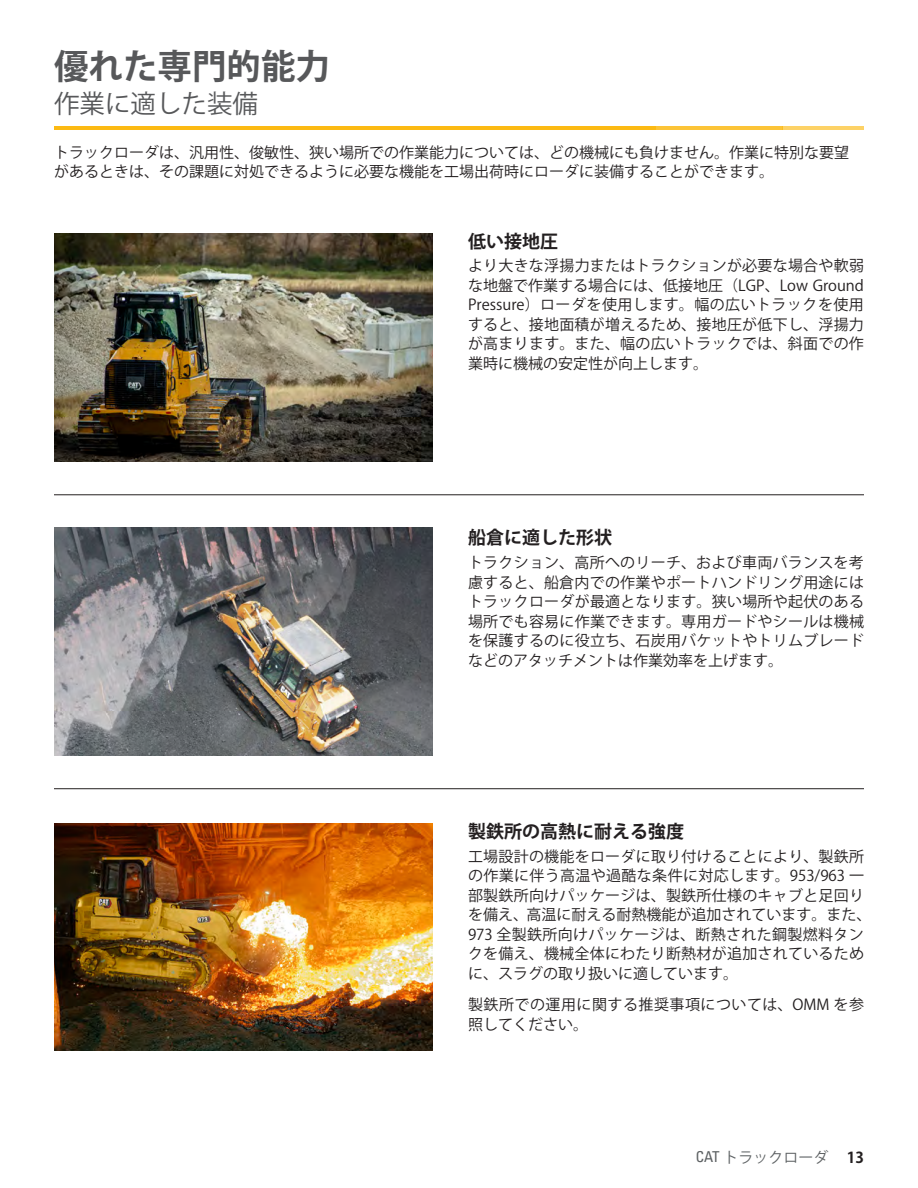
<style>
.page{position:relative;width:918px;height:1188px;background:#fff}
.page>*{position:absolute;margin:0;border:0;box-sizing:border-box;transform-origin:0 0}
.Headline_medium_gray{font:700 34.5px "Koz Go Pro";color:#57585a}
.Headline_small_gray{font:25.5px "Koz Go Pro";color:#57585a}
.Headline_small_black{font:700 18px "Koz Go Pro";color:#231f20}
.Body_copy{font:15px/19.5px "Koz Go Pro";letter-spacing:.015em;color:#231f20;text-align:justify}
.Body_copy-2{font:15px/19.5px "Koz Go Pro";letter-spacing:.035em;color:#231f20}
.t1{font:15px "Koz Go Pro";color:#5d6163}
.s1{font-family:"Univers LT Std";font-stretch:condensed}
.s2{font-weight:700;color:#231f20}
</style>
<div class="page">
<img style="left:54px;top:234px;width:379px;height:228px">
<img style="left:54px;top:528px;width:379px;height:228px">
<hr style="left:54px;top:127px;width:601px;height:3px;background:#fcba13">
<hr style="left:654px;top:127px;width:128px;height:3px;background:#fcba13">
<hr style="left:782px;top:127px;width:82px;height:3px;background:#fcba13">
<img style="left:54px;top:823px;width:379px;height:228px">
<hr style="left:54px;top:495px;width:810px;height:1px;background:#231f20">
<hr style="left:54px;top:788px;width:810px;height:1px;background:#231f20">
<p class="Headline_medium_gray" style="left:54px;top:45px;width:277px">優れた専門的能力</p>
<p class="Headline_small_gray" style="left:54px;top:88px;width:205px">作業に適した装備</p>
<p class="Body_copy" style="left:54px;top:143px;width:796px">トラックローダは、汎用性、俊敏性、狭い場所での作業能力については、どの機械にも負けません。作業に特別な要望があるときは、その課題に対処できるように必要な機能を工場出荷時にローダに装備することができます。</p>
<p class="Headline_small_black" style="left:468px;top:230px;width:91px">低い接地圧</p>
<p class="Body_copy" style="left:468px;top:256px;width:398px">より大きな浮揚力またはトラクションが必要な場合や軟弱な地盤で作業する場合には、低接地圧（LGP、Low Ground Pressure）ローダを使用します。幅の広いトラックを使用すると、接地面積が増えるため、接地圧が低下し、浮揚力が高まります。また、幅の広いトラックでは、斜面での作業時に機械の安定性が向上します。</p>
<p class="Headline_small_black" style="left:468px;top:526px;width:145px">船倉に適した形状</p>
<p class="Body_copy" style="left:468px;top:553px;width:398px">トラクション、高所へのリーチ、および車両バランスを考慮すると、船倉内での作業やポートハンドリング用途にはトラックローダが最適となります。狭い場所や起伏のある場所でも容易に作業できます。専用ガードやシールは機械を保護するのに役立ち、石炭用バケットやトリムブレードなどのアタッチメントは作業効率を上げます。</p>
<p class="Headline_small_black" style="left:468px;top:820px;width:217px">製鉄所の高熱に耐える強度</p>
<p class="Body_copy" style="left:468px;top:847px;width:405px;text-align:left">工場設計の機能をローダに取り付けることにより、製鉄所の作業に伴う高温や過酷な条件に対応します。953/963 一部製鉄所向けパッケージは、製鉄所仕様のキャブと足回りを備え、高温に耐える耐熱機能が追加されています。また、<br>973 全製鉄所向けパッケージは、断熱された鋼製燃料タンクを備え、機械全体にわたり断熱材が追加されているために、スラグの取り扱いに適しています。</p>
<p class="Body_copy-2" style="left:468px;top:995px;width:398px">製鉄所での運用に関する推奨事項については、OMM を参照してください。</p>
<p class="t1" style="left:696px;top:1148px;width:170px"><span class="s1">CAT</span> トラックローダ <span class="s2">13</span></p>
</div>
